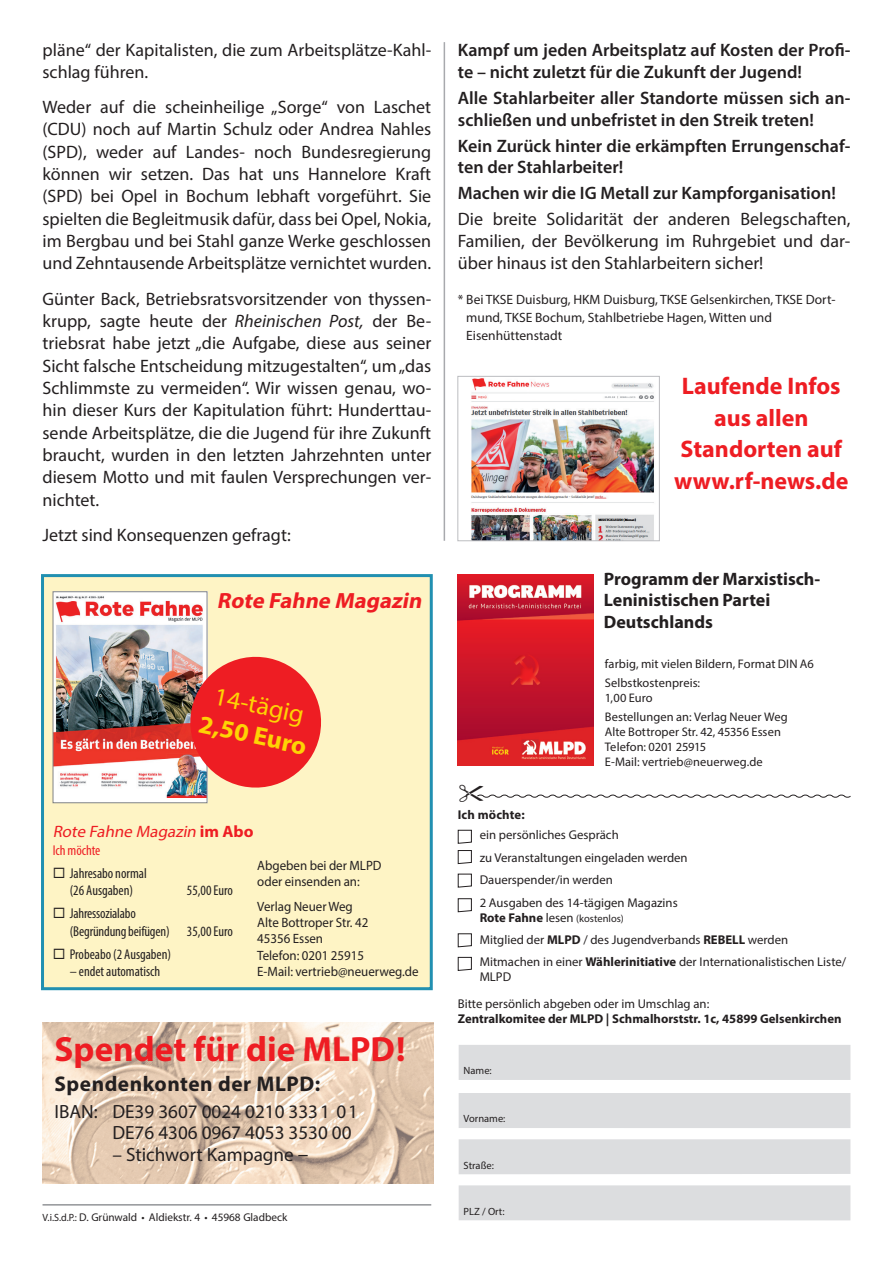
<style>
.page{position:relative;width:893px;height:1263px;background:#fff}
.page>*{position:absolute;margin:0;border:0;box-sizing:border-box;transform-origin:0 0}
.t1{font:700 35.1px "Myriad Pro";color:#ee1d23}
.t2{font:25.35px "Myriad Pro";color:#fed304}
.t3{font:700 25.35px "Myriad Pro";color:#fed304}
.t4{font:700 24px/31.5px "Myriad Pro";color:#ee1d23;text-align:center}
.t5{font:italic 700 22.05px "Myriad Pro";color:#ee1d23}
.t6{font:700 21.3px "Myriad Pro";letter-spacing:.025em;color:#231f20}
.t7{font:19.2px/21.3px "Myriad Pro";color:#231f20}
.t8{font:18px/22.4px "Myriad Pro";color:#231f20;text-align:justify}
.t9{font:600 18px/21.8px "Myriad Pro";color:#231f20}
.t10{font:700 18px/21.6px "Myriad Pro";color:#231f20}
.t11{font:italic 16.5px "Myriad Pro";color:#ee1d23}
.t12{font:condensed 14.25px/17.1px "Myriad Pro";color:#231f20;text-align:center}
.t13{font:condensed 14.25px "Myriad Pro";color:#ee1d23}
.t14{font:13.5px/16.2px "Myriad Pro";color:#231f20;scale:.96 1}
.t15{font:13.5px/18px "Myriad Pro";color:#231f20}
.t16{font:12.75px/22.4px "Myriad Pro";color:#231f20}
.t17{font:700 12.75px "Myriad Pro";color:#231f20}
.t18{font:12.45px/19.2px "Myriad Pro";letter-spacing:.005em;color:#231f20}
.t19{font:11.25px "Myriad Pro";color:#231f20}
.t20{font:10.5px "Myriad Pro";color:#231f20}
.s1{font-style:italic}
.s2{font-weight:700;font-style:normal}
.s3{font-size:21.3px}
.s4{font-size:10.5px}
.s5{font-weight:700;font-size:12.75px}
.s6{font-size:12.75px}
.s7{font-weight:700}
</style>
<div class="page">
<hr style="left:43px;top:1204px;width:388px;height:1px;background:#939598">
<div style="left:41px;top:574px;width:392px;height:416px;background:#fef4c5;border:3px solid #2190b1"></div>
<img style="left:55px;top:593px;width:150px;height:205px">
<div style="left:53px;top:591px;width:154px;height:212px;border:1px solid #808285"></div>
<svg style="left:184px;top:651px;width:137px;height:143px"></svg>
<hr style="left:444px;top:42px;width:1px;height:499px;background:#a8a9ad">
<img style="left:471px;top:378px;width:183px;height:161px">
<div style="left:458px;top:376px;width:202px;height:165px;border:1px solid #bcbdc0"></div>
<div style="left:459px;top:1045px;width:391px;height:35px;background:#dcdddf"></div>
<div style="left:459px;top:1093px;width:391px;height:35px;background:#dcdddf"></div>
<div style="left:459px;top:1139px;width:391px;height:35px;background:#dcdddf"></div>
<div style="left:459px;top:1185px;width:391px;height:35px;background:#dcdddf"></div>
<svg style="left:457px;top:829px;width:15px;height:15px"></svg>
<svg style="left:457px;top:850px;width:15px;height:14px"></svg>
<svg style="left:457px;top:873px;width:15px;height:15px"></svg>
<svg style="left:457px;top:898px;width:15px;height:14px"></svg>
<svg style="left:457px;top:933px;width:15px;height:15px"></svg>
<svg style="left:457px;top:957px;width:15px;height:14px"></svg>
<img style="left:458px;top:575px;width:135px;height:190px">
<img style="left:43px;top:1022px;width:390px;height:161px">
<svg style="left:477px;top:794px;width:374px;height:4px"></svg>
<p class="t8" style="left:43px;top:38px;width:390px">pläne“ der Kapitalis ten, die zum Arbeitsplätze-Kahl&shy;schlag führen.</p>
<p class="t8" style="left:43px;top:96px;width:390px">Weder auf die scheinheilige „Sorge“ von Laschet (CDU) noch auf Martin Schulz oder Andrea Nahles (SPD), weder auf Landes- noch Bundesregierung können wir setzen. Das hat uns Hannelore Kraft (SPD) bei Opel in Bochum lebhaft vorgeführt. Sie spielten die Begleitmusik dafür, dass bei Opel, Nokia, im Bergbau und bei Stahl ganze Werke geschlossen und Zehntausende Arbeitsplätze vernichtet wurden.</p>
<p class="t8" style="left:43px;top:287px;width:390px">Günter Back, Betriebsratsvorsitzender von thyssen&shy;krupp, sagte heute der <span class="s1">Rheinischen Post,</span> der Be&shy;triebsrat habe jetzt „die Aufgabe, diese aus seiner Sicht falsche Entscheidung mitzugestalten“, um „das Schlimmste zu vermeiden“. Wir wissen genau, wo&shy;hin dieser Kurs der Kapitulation führt: Hunderttau&shy;sende Arbeitsplätze, die die Jugend für ihre Zukunft braucht, wurden in den letzten Jahrzehnten unter diesem Motto und mit faulen Versprechungen ver&shy;nichtet.</p>
<p class="t8" style="left:43px;top:523px;width:250px">Jetzt sind Konsequenzen gefragt:</p>
<p class="t5" style="left:217px;top:586px;width:211px">Rote Fahne Magazin</p>
<h2 class="t2" style="left:218px;top:680px;width:93px;rotate:12deg">14-tägig</h2>
<h2 class="t3" style="left:203px;top:707px;width:111px;rotate:12deg">2,50 Euro</h2>
<p class="t11" style="left:53px;top:822px;width:202px">Rote Fahne Magazin <span class="s2">i m A b o</span></p>
<p class="t13" style="left:53px;top:841px;width:49px">Ich möchte</p>
<p class="t12" style="left:53px;top:865px;width:95px">◻ Jahresabo normal (26 Ausgaben)</p>
<p class="t12" style="left:187px;top:882px;width:47px">55,00 Euro</p>
<p class="t12" style="left:70px;top:905px;width:165px;text-align:left;text-indent:-17px">◻ Jahressozialabo<br>(Begründung beifügen) 35,00 Euro</p>
<p class="t12" style="left:53px;top:945px;width:120px">◻ Probeabo (2 Ausgaben)</p>
<p class="t12" style="left:70px;top:962px;width:92px">– endet automatisch</p>
<p class="t14" style="left:257px;top:857px;width:131px">Abgeben bei der MLPD oder einsenden an:</p>
<p class="t14" style="left:257px;top:898px;width:170px">Verlag Neuer Weg<br>Alte Bottroper Str. 42<br>45356 Essen<br>Telefon: 0201 25915<br>E-Mail: vertrieb@neuerweg.de</p>
<h1 class="t1" style="left:55px;top:1027px;width:352px">Spendet für die MLPD!</h1>
<p class="t6" style="left:55px;top:1070px;width:267px">Spendenkonten der MLPD:</p>
<p class="t7" style="left:112px;top:1101px;width:247px;text-indent:-58px">IBAN: DE39 3607 0024 0210 333 1 01<br>DE76 4306 0967 4053 3530 00</p>
<p class="t7" style="left:112px;top:1143px;width:198px">– Stichwort Kampagne <span class="s3">–</span></p>
<p class="t19" style="left:43px;top:1210px;width:246px"><span class="s4">V.i.S.d.P.:</span> D. Grünwald • Aldiekstr. 4 • 45968 Gladbeck</p>
<p class="t9" style="left:458px;top:39px;width:394px">Kampf um jeden Arbeitsplatz auf Kosten der Profi&shy;te – nicht zuletzt für die Zukunft der Jugend!</p>
<p class="t9" style="left:458px;top:86px;width:394px">Alle Stahlarbeiter aller Standorte müssen sich an&shy;schließen und unbefristet in den Streik treten!</p>
<p class="t9" style="left:458px;top:134px;width:394px">Kein Zurück hinter die erkämpften Errungenschaf&shy;ten der Stahlarbeiter!</p>
<p class="t9" style="left:458px;top:182px;width:380px">Machen wir die IG Metall zur Kampforganisation!</p>
<p class="t8" style="left:458px;top:208px;width:394px;line-height:21.8px">Die breite Solidarität der anderen Belegschaften, Fami lien, der Bevölkerung im Ruhrgebiet und dar&shy;über hinaus ist den Stahlarbeitern sicher!</p>
<p class="t15" style="left:466px;top:290px;width:371px;text-indent:-8px">* Bei TKSE Duisburg, HKM Duisburg, TKSE Gelsenkirchen, TKSE Dort&shy;mund, TKSE Bochum, Stahlbetriebe Hagen, Witten und<br>Eisenhüttenstadt</p>
<h3 class="t4" style="left:674px;top:370px;width:176px">Laufende Infos aus allen<br>Standorten auf www.rf-news.de</h3>
<p class="t10" style="left:604px;top:567px;width:218px">Programm der Marxistisch-<br>Leninistischen Partei<br>Deutschlands</p>
<p class="t18" style="left:605px;top:653px;width:211px">farbig, mit vielen Bildern, Format DIN A6<br>Selbstkostenpreis:</p>
<p class="t18" style="left:605px;top:688px;width:184px">1,00 Euro<br>Bestellungen an: Verlag Neuer Weg</p>
<p class="t18" style="left:605px;top:724px;width:178px;line-height:15px">Alte Bottroper Str. 42, 45356 Essen<br>Telefon: 0201 25915<br>E-Mail: vertrieb@neuerweg.de</p>
<p class="t17" style="left:458px;top:806px;width:68px">Ich möchte:</p>
<p class="t16" style="left:480px;top:824px;width:209px">ein persönliches Gespräch<br>zu Veranstaltungen eingeladen werden<br>Dauerspender/in werden<br>2 Ausgaben des 14-tägigen Magazins</p>
<p class="t20" style="left:480px;top:911px;width:146px"><span class="s5">Rote Fahne</span> <span class="s6">lesen</span> (kostenlos)</p>
<p class="t16" style="left:480px;top:928px;width:368px">Mitglied der <span class="s7">MLPD</span> / des Jugendverbands <span class="s7">REBELL</span> werden<br>Mitmachen in einer <span class="s7">Wählerinitiative</span> der Internationalistischen Liste/</p>
<p class="t16" style="left:458px;top:963px;width:253px;line-height:26.4px;text-indent:22px">MLPD<br>Bitte persönlich abgeben oder im Umschlag an:</p>
<p class="t17" style="left:458px;top:1010px;width:385px">Zentralkomitee der MLPD | Schmalhorststr. 1c, 45899 Gelsenkirchen</p>
<p class="t20" style="left:464px;top:1064px;width:30px">Name:</p>
<p class="t20" style="left:464px;top:1112px;width:43px">Vorname:</p>
<p class="t20" style="left:464px;top:1158px;width:32px">Straße:</p>
<p class="t20" style="left:464px;top:1204px;width:42px">PLZ / Ort:</p>
</div>
